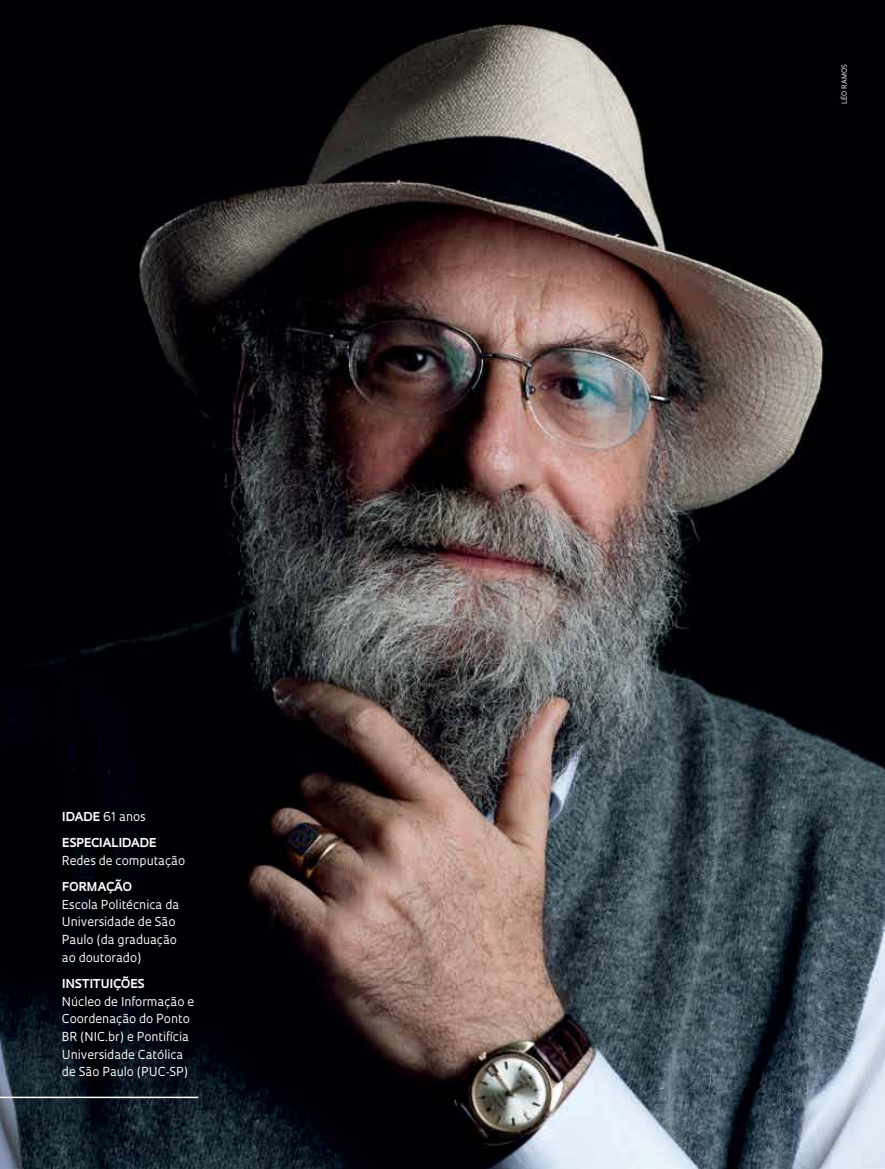
<style>
.page{position:relative;width:885px;height:1169px;background:#fff}
.page>*{position:absolute;margin:0;border:0;box-sizing:border-box;transform-origin:0 0}
.t1{font:12px/17.7px "Oculum";letter-spacing:-.005em;color:#fff}
.t2{font:700 12px/26.2px "Oculum";color:#fff}
.t3{font:6.75px "Oculum";letter-spacing:.02em;color:#fff}
.s1{font-weight:400}
</style>
<div class="page">
<img style="left:0;top:0;width:885px;height:1168px">
<hr style="left:0;top:1096px;width:198px;height:2px;background:#fff">
<p class="t2" style="left:62px;top:802px;width:96px">IDADE <span class="s1">61 anos<br></span>ESPECIALIDADE</p>
<p class="t1" style="left:62px;top:851px;width:125px">Redes de computação</p>
<p class="t2" style="left:62px;top:872px;width:71px">FORMAÇÃO</p>
<p class="t1" style="left:62px;top:894px;width:119px">Escola Politécnica da<br>Universidade de São<br>Paulo (da graduação ao doutorado)</p>
<p class="t2" style="left:62px;top:969px;width:84px">INSTITUIÇÕES</p>
<p class="t1" style="left:62px;top:991px;width:134px">Núcleo de Informação e<br>Coordenação do Ponto<br>BR (NIC.br) e Pontifícia<br>Universidade Católica de São Paulo (PUC-SP)</p>
<p class="t3" style="left:840px;top:104px;width:41px;rotate:-90deg">léo ramos</p>
</div>
